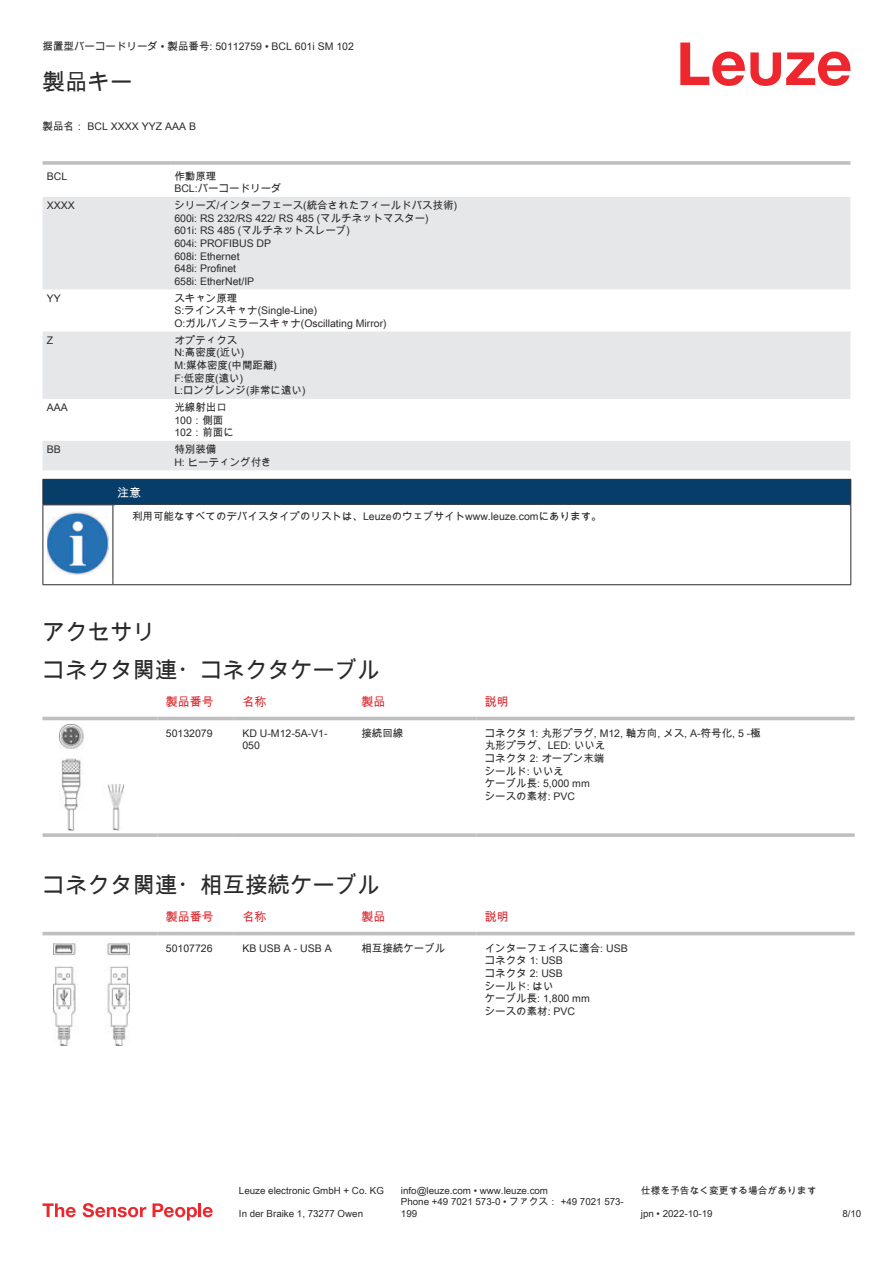
<style>
.page{position:relative;width:893px;height:1263px;background:#fff}
.page>*{position:absolute;margin:0;border:0;box-sizing:border-box;transform-origin:0 0}
.t1{font:22.5px/38.7px "Arial Unicode MS";color:#2b292a}
.t2{font:12px "Arial Unicode MS";color:#db2a30}
.t3{font:12px "Arial Unicode MS";color:#fff}
.t4{font:10.5px/12.6px "Arial Unicode MS";color:#2b292a}
.t5{font:9.75px/11.7px "Arial Unicode MS";color:#2b292a}
</style>
<div class="page">
<svg style="left:680px;top:43px;width:170px;height:43px"></svg>
<svg style="left:43px;top:197px;width:807px;height:273px;fill:#e6e7e9"></svg>
<svg style="left:43px;top:161px;width:127px;height:4px"></svg>
<hr style="left:170px;top:161px;width:680px;height:4px;background:#c4c5c7">
<div style="left:43px;top:716px;width:812px;height:5px;background:#ededee"></div>
<hr style="left:43px;top:717px;width:114px;height:3px;background:#bdbfc1">
<hr style="left:157px;top:717px;width:77px;height:3px;background:#bdbfc1">
<hr style="left:234px;top:717px;width:119px;height:3px;background:#bdbfc1">
<hr style="left:353px;top:717px;width:123px;height:3px;background:#bdbfc1">
<hr style="left:476px;top:717px;width:379px;height:3px;background:#bdbfc1">
<svg style="left:43px;top:833px;width:114px;height:4px"></svg>
<svg style="left:157px;top:833px;width:77px;height:4px"></svg>
<svg style="left:234px;top:833px;width:119px;height:4px"></svg>
<svg style="left:353px;top:833px;width:123px;height:4px"></svg>
<svg style="left:476px;top:833px;width:379px;height:4px;background:#c3c5c7"></svg>
<img style="left:59px;top:724px;width:65px;height:107px">
<svg style="left:43px;top:931px;width:812px;height:5px;fill:#efeff0"></svg>
<hr style="left:43px;top:932px;width:114px;height:3px;background:#bdbfc1">
<hr style="left:157px;top:932px;width:77px;height:3px;background:#bdbfc1">
<hr style="left:234px;top:932px;width:119px;height:3px;background:#bdbfc1">
<hr style="left:353px;top:932px;width:123px;height:3px;background:#bdbfc1">
<hr style="left:476px;top:932px;width:379px;height:3px;background:#bdbfc1">
<img style="left:53px;top:943px;width:77px;height:103px">
<svg style="left:43px;top:1203px;width:33px;height:14px"></svg>
<svg style="left:83px;top:1203px;width:63px;height:14px"></svg>
<svg style="left:153px;top:1203px;width:44px;height:17px"></svg>
<hr style="left:198px;top:1203px;width:3px;height:14px;background:#ed272d">
<svg style="left:203px;top:1207px;width:10px;height:10px"></svg>
<div style="left:43px;top:479px;width:808px;height:26px;background:#063d69"></div>
<hr style="left:113px;top:504px;width:738px;height:1px;background:#2b292a">
<hr style="left:43px;top:505px;width:1px;height:75px;background:#2b292a">
<hr style="left:113px;top:505px;width:1px;height:75px;background:#2b292a">
<hr style="left:850px;top:505px;width:1px;height:75px;background:#2b292a">
<hr style="left:43px;top:584px;width:70px;height:1px;background:#2b292a">
<hr style="left:113px;top:584px;width:738px;height:1px;background:#2b292a">
<img style="left:47px;top:511px;width:61px;height:63px">
<p class="t4" style="left:43px;top:40px;width:313px">据置型バーコードリーダ • 製品番号: 50112759 • BCL 601i SM 102</p>
<h1 class="t1" style="left:43px;top:62px;width:91px">製品キー</h1>
<p class="t4" style="left:43px;top:120px;width:155px">製品名： BCL XXXX YYZ AAA B</p>
<p class="t4" style="left:47px;top:170px;width:22px">BCL</p>
<p class="t4" style="left:174px;top:169px;width:109px">作動原理<br>BCL:バーコードリーダ</p>
<p class="t4" style="left:47px;top:199px;width:30px">XXXX</p>
<p class="t4" style="left:174px;top:199px;width:284px">シリーズ/インターフェース(統合されたフィールドバス技術)<br>600i: RS 232/RS 422/ RS 485 (マルチネットマスター)<br>601i: RS 485 (マルチネットスレーブ)<br>604i: PROFIBUS DP<br>608i: Ethernet<br>648i: Profinet<br>658i: EtherNet/IP</p>
<p class="t4" style="left:47px;top:291px;width:16px">YY</p>
<p class="t4" style="left:174px;top:291px;width:214px">スキャン原理<br>S:ラインスキャナ(Single-Line)<br>O:ガルバノミラースキャナ(Oscillating Mirror)</p>
<p class="t4" style="left:47px;top:333px;width:8px">Z</p>
<p class="t4" style="left:174px;top:333px;width:133px">オプティクス<br>N:高密度(近い)<br>M:媒体密度(中間距離)<br>F:低密度(遠い)<br>L:ロングレンジ(非常に遠い)</p>
<p class="t4" style="left:47px;top:402px;width:23px">AAA</p>
<p class="t4" style="left:174px;top:401px;width:61px">光線射出口<br>100：側面<br>102：前面に</p>
<p class="t4" style="left:47px;top:444px;width:16px">BB</p>
<p class="t4" style="left:174px;top:443px;width:99px">特別装備<br>H: ヒーティング付き</p>
<p class="t3" style="left:117px;top:484px;width:25px">注意</p>
<p class="t4" style="left:132px;top:509px;width:471px">利用可能なすべてのデバイスタイプのリストは、Leuzeのウェブサイトwww.leuze.comにあります。</p>
<h1 class="t1" style="left:43px;top:612px;width:339px">アクセサリ<br>コネクタ関連・コネクタケーブル</h1>
<p class="t2" style="left:166px;top:693px;width:49px">製品番号</p>
<p class="t2" style="left:242px;top:693px;width:25px">名称</p>
<p class="t2" style="left:361px;top:693px;width:25px">製品</p>
<p class="t2" style="left:485px;top:693px;width:25px">説明</p>
<p class="t4" style="left:166px;top:726px;width:48px">50132079</p>
<p class="t4" style="left:242px;top:726px;width:87px">KD U-M12-5A-V1-<br>050</p>
<p class="t4" style="left:361px;top:726px;width:43px">接続回線</p>
<p class="t4" style="left:485px;top:726px;width:277px">コネクタ 1: 丸形プラグ, M12, 軸方向, メス, A-符号化, 5 -極丸形プラグ、LED: いいえ<br>コネクタ 2: オープン末端<br>シールド: いいえ<br>ケーブル長: 5,000 mm<br>シースの素材: PVC</p>
<h1 class="t1" style="left:43px;top:866px;width:339px">コネクタ関連・相互接続ケーブル</h1>
<p class="t2" style="left:166px;top:908px;width:49px">製品番号</p>
<p class="t2" style="left:242px;top:908px;width:25px">名称</p>
<p class="t2" style="left:361px;top:908px;width:25px">製品</p>
<p class="t2" style="left:485px;top:908px;width:25px">説明</p>
<p class="t4" style="left:166px;top:941px;width:48px">50107726</p>
<p class="t4" style="left:242px;top:941px;width:91px">KB USB A - USB A</p>
<p class="t4" style="left:361px;top:941px;width:85px">相互接続ケーブル</p>
<p class="t4" style="left:485px;top:941px;width:144px">インターフェイスに適合: USBコネクタ 1: USB<br>コネクタ 2: USB<br>シールド: はい<br>ケーブル長: 1,800 mm<br>シースの素材: PVC</p>
<p class="t5" style="left:239px;top:1184px;width:146px">Leuze electronic GmbH + Co. KG</p>
<p class="t5" style="left:401px;top:1184px;width:149px">info@leuze.com • www.leuze.com</p>
<p class="t5" style="left:641px;top:1184px;width:177px">仕様を予告なく変更する場合があります</p>
<p class="t5" style="left:239px;top:1207px;width:126px">In der Braike 1, 73277 Owen</p>
<p class="t5" style="left:401px;top:1196px;width:224px">Phone +49 7021 573-0 • ファクス： +49 7021 573-<br>199</p>
<p class="t5" style="left:641px;top:1207px;width:73px">jpn • 2022-10-19</p>
<p class="t5" style="left:842px;top:1207px;width:20px">8 /10</p>
</div>
